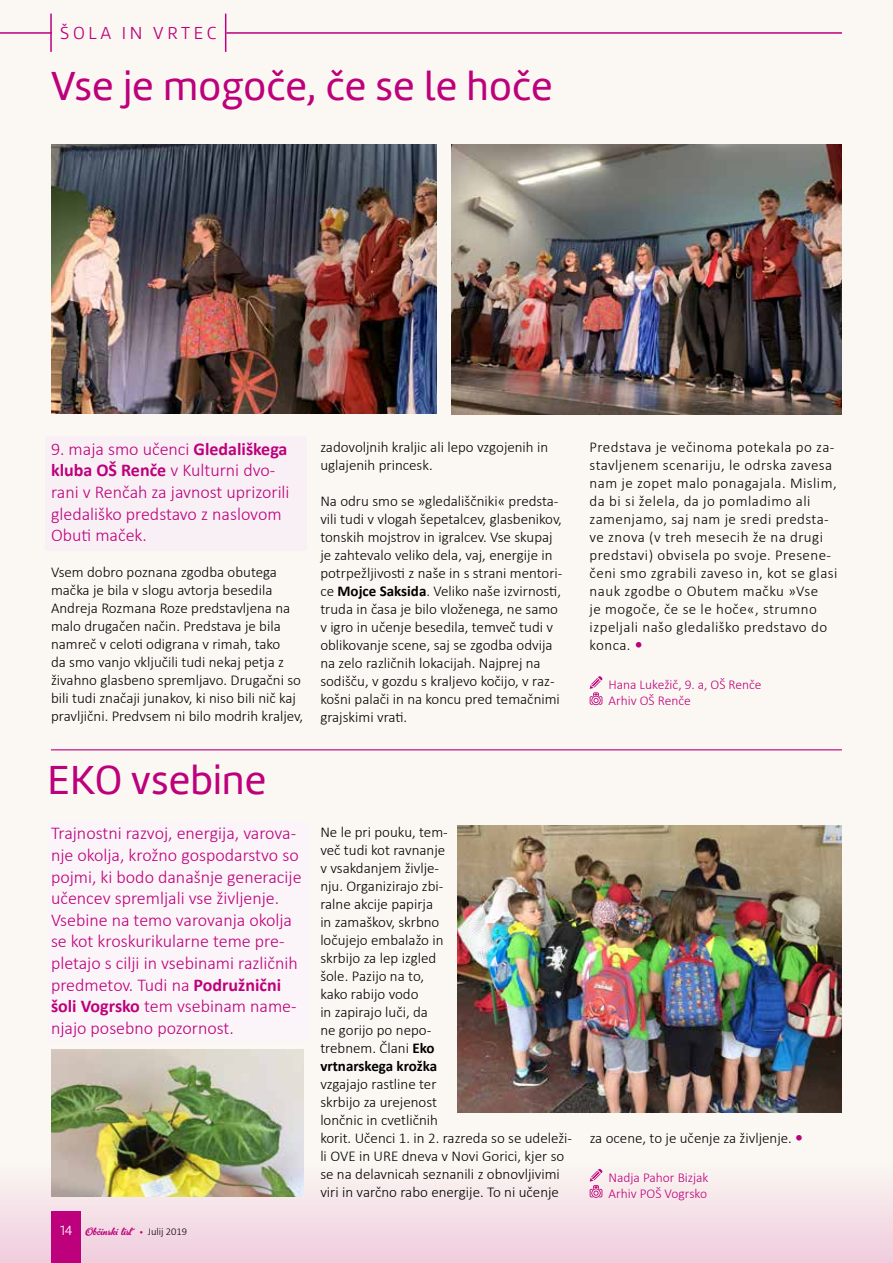
<style>
.page{position:relative;width:893px;height:1263px;background:#fbf8f3}
.page>*{position:absolute;margin:0;border:0;box-sizing:border-box;transform-origin:0 0}
.t1{font:42px "Marine";letter-spacing:.005em;color:#bd007b}
.t2{font:300 18px/21.6px "Calibri";color:#bd007b}
.t3{font:300 18px "Marine";color:#bd007b}
.t4{font:300 15px/18px "Calibri";color:#000}
.t5{font:300 15px/18px "Calibri";letter-spacing:.03em;color:#000}
.t6{font:300 13.5px/16.2px "Calibri";color:#bd007b}
.t7{font:10.5px "Gelato Script";color:#bd007b}
.s1{font-weight:700}
.s2{font-family:"Marine";font-weight:300;font-size:13.8px;color:#fff}
.s3{font-family:"Source Sans Pro"}
.s4{font-family:"Calibri";font-weight:300;color:#000}
</style>
<div class="page">
<div style="left:0;top:1140px;width:892px;height:123px;background:linear-gradient(to bottom,#fcfef6,#f0cdde)"></div>
<div style="left:51px;top:1212px;width:30px;height:51px;background:#bd007b"></div>
<hr style="left:50px;top:14px;width:2px;height:38px;background:#bd007b">
<hr style="left:225px;top:14px;width:1px;height:38px;background:#bd007b">
<hr style="left:0;top:32px;width:52px;height:2px;background:#bd007b">
<hr style="left:226px;top:32px;width:616px;height:2px;background:#bd007b">
<div style="left:47px;top:822px;width:261px;height:220px;background:#fbf4f8"></div>
<div style="left:45px;top:436px;width:261px;height:115px;background:#f9f0f6"></div>
<hr style="left:51px;top:749px;width:791px;height:1px;background:#bd007b">
<svg style="left:590px;top:676px;width:12px;height:29px"></svg>
<img style="left:452px;top:145px;width:390px;height:270px">
<svg style="left:590px;top:1168px;width:12px;height:30px"></svg>
<img style="left:457px;top:826px;width:385px;height:287px">
<img style="left:51px;top:145px;width:386px;height:269px">
<img style="left:51px;top:1049px;width:252px;height:148px">
<p class="t3" style="left:60px;top:22px;width:27px">ŠOLA</p>
<p class="t3" style="left:122px;top:22px;width:10px">IN</p>
<p class="t3" style="left:153px;top:22px;width:14px">VRTE</p>
<p class="t3" style="left:207px;top:22px;width:11px">C</p>
<h1 class="t1" style="left:51px;top:59px;width:503px">Vse je mogoče, če se le hoče</h1>
<p class="t2" style="left:51px;top:438px;width:240px">9. maja smo učenci <span class="s1">Gledališkega kluba OŠ Renče</span> v Kulturni dvo&shy;rani v Renčah za javnost uprizorili gledališko predstavo z naslovom<br>Obuti maček.</p>
<p class="t4" style="left:51px;top:563px;width:254px">Vsem dobro poznana zgodba obutega mačka je bila v slogu avtorja besedila Andreja Rozmana Roze predstavljena na malo drugačen način. Predstava je bila namreč v celoti odigrana v rimah, tako<br>da smo vanjo vključili tudi nekaj petja z živahno glasbeno spremljavo. Drugačni so bili tudi značaji junakov, ki niso bili nič kaj pravljični. Predvsem ni bilo modrih kraljev,</p>
<h1 class="t1" style="left:48px;top:753px;width:220px">EKO vsebine</h1>
<p class="t2" style="left:51px;top:822px;width:252px">Trajnostni razvoj, energija, varova&shy;nje okolja, krožno gospodarstvo so pojmi, ki bodo današnje generacije učencev spremljali vse življenje.<br>Vsebine na temo varovanja okolja se kot kroskurikularne teme pre&shy;pletajo s cilji in vsebinami različnih predmetov. Tudi na <span class="s1">Podružnični šoli Vogrsko</span> tem vsebinam name&shy;njajo posebno pozornost.</p>
<p class="t7" style="left:60px;top:1225px;width:129px"><span class="s2">14</span> Občinski list <span class="s3">•</span> <span class="s4">Julij 2019</span></p>
<p class="t4" style="left:320px;top:438px;width:229px">zadovoljnih kraljic ali lepo vzgojenih in uglajenih princesk.</p>
<p class="t4" style="left:320px;top:492px;width:244px">Na odru smo se »gledališčniki« predsta&shy;vili tudi v vlogah šepetalcev, glasbenikov, tonskih mojstrov in igralcev. Vse skupaj je zahtevalo veliko dela, vaj, energije in potrpežljivosti z naše in s strani mentori&shy;ce <span class="s1">Mojce Saksida</span>. Veliko naše izvirnosti, truda in časa je bilo vloženega, ne samo v igro in učenje besedila, temveč tudi v oblikovanje scene, saj se zgodba odvija na zelo različnih lokacijah. Najprej na sodišču, v gozdu s kraljevo kočijo, v raz&shy;košni palači in na koncu pred temačnimi grajskimi vrati.</p>
<p class="t5" style="left:590px;top:438px;width:249px">Predstava je večinoma potekala po za&shy;stavljenem scenariju, le odrska zavesa nam je zopet malo ponagajala. M islim, da bi si želela, da jo pomladimo ali zamenjamo, saj nam je sredi predsta&shy;ve znova (v treh mesecih že na drugi predstavi) obvisela po svoje. Presene&shy;čeni smo zgrabili zaveso in, kot se glasi nauk zgodbe o Obutem mačku »Vse<br>je mogoče, če se le hoče«, strumno izpeljali našo gledališko predstavo do konca.</p>
<p class="t6" style="left:608px;top:676px;width:155px">Hana Lukežič, 9. a, OŠ Renče<br>Arhiv OŠ Renče</p>
<p class="t4" style="left:320px;top:823px;width:129px">Ne le pri pouku, tem&shy;več tudi kot ravnanje v vsakdanjem življe&shy;nju. Organizirajo zbi&shy;ralne akcije papirja in zamaškov, skrbno ločujejo embalažo in skrbijo za lep izgled šole. Pazijo na to, kako rabijo vodo<br>in zapirajo luči, da<br>ne gorijo po nepo&shy;trebnem. Člani <span class="s1">Eko vrtnarskega krožka</span></p>
<p class="t4" style="left:320px;top:1075px;width:253px">vzgajajo rastline ter<br>skrbijo za urejenost<br>lončnic in cvetličnih<br>korit. Učenci 1. in 2. razreda so se udeleži&shy;li OVE in U RE dneva v Novi Gorici, kjer so se na delavnicah seznanili z obnovljivimi viri in varčno rabo energije. To ni učenje</p>
<p class="t4" style="left:590px;top:1129px;width:204px">za ocene, to je učenje za življenje.</p>
<p class="t6" style="left:608px;top:1169px;width:102px">Nadja Pahor Bizjak<br>Arhiv POŠ Vogrsko</p>
</div>
